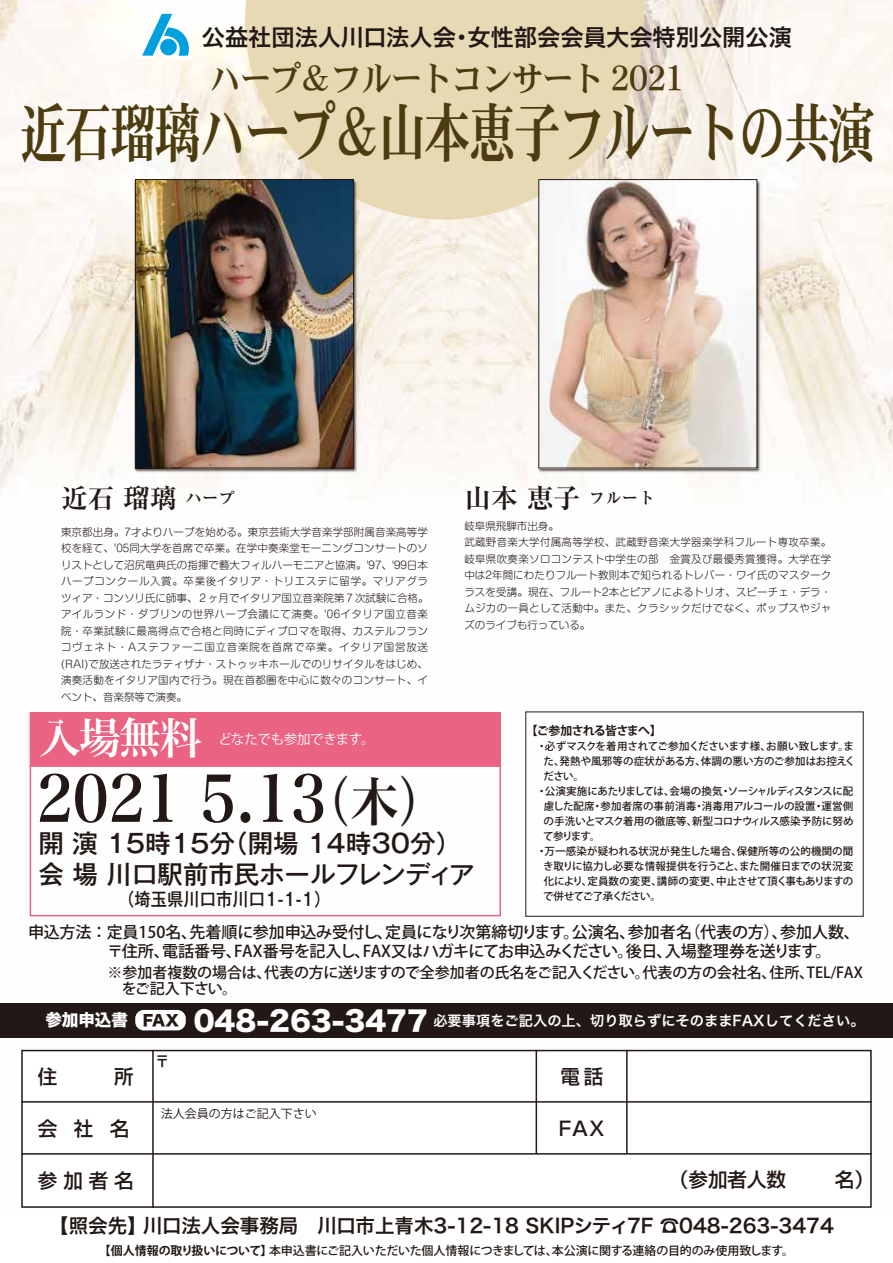
<style>
.page{position:relative;width:893px;height:1263px;background:#fff}
.page>*{position:absolute;margin:0;border:0;box-sizing:border-box;transform-origin:0 0}
.t1{font:66px "DFPHS Mincho CID W7";letter-spacing:-.04em;color:#4d3c0f;scale:.71 1}
.t2{font:64.5px "Hira Min Pro N W6";color:#221815;scale:.91 1}
.t3{font:43.05px "Hira Min Pro W6";color:#fff}
.t4{font:34.65px "DFPHS Mincho CID W7";letter-spacing:-.04em;color:#4d3c0f;scale:.91 1}
.t5{font:700 26.7px "Ryumin Pr 5";color:#221815}
.t6{font:500 25.5px/31.5px "Gothic MB101 Pr 5";color:#221815}
.t7{font:23.25px "Hira Kaku Pro W6";color:#221815}
.t8{font:19.5px "Hira Kaku Pro W6";color:#221815}
.t9{font:500 19.5px "Shin Go Pr 5";letter-spacing:.13em;color:#221815}
.t10{font:500 18px "Gothic MB101 Pr 5";color:#221815;scale:.91 1}
.t11{font:500 16.05px/19.5px "Koz Go Pro";letter-spacing:-.02em;color:#221815}
.t12{font:500 15px/16.5px "Koz Go Pro";letter-spacing:-.01em;color:#221815}
.t13{font:500 15px "Shin Go Pr 5";color:#221815}
.t14{font:14.25px "Hira Kaku Pro W6";color:#fff}
.t15{font:13.5px "Koz Go Pr 6 N";letter-spacing:-.03em;color:#fff}
.t16{font:500 12px "Koz Go Pro";letter-spacing:-.02em;color:#221815}
.t17{font:12px "Koz Go Pro";color:#221815}
.t18{font:700 12px "Koz Go Pro";letter-spacing:-.06em;color:#221815}
.t19{font:300 10.5px/16.5px "Shin M Go Pro";letter-spacing:.03em;color:#221815;text-align:justify}
.t20{font:500 10.5px "Koz Go Pro";letter-spacing:-.005em;color:#221815}
.t21{font:500 10.5px "Koz Go Pro";letter-spacing:-.05em;color:#221815}
.t22{font:500 10.5px "Koz Go Pro";letter-spacing:-.03em;color:#221815}
.t23{font:500 10.5px "Koz Go Pro";letter-spacing:-.025em;color:#221815}
.t24{font:500 10.5px "Koz Go Pro";letter-spacing:.015em;color:#221815}
.t25{font:500 10.5px "Koz Go Pro";letter-spacing:-.065em;color:#221815}
.s1{font-size:16.5px}
.s2{font-size:52.5px}
.s3{font-family:"Hira Kaku Std W8";font-size:16.5px}
.s4{font-family:"Hira Kaku Std W8";font-size:15px;color:#221815}
.s5{font-family:"Hira Kaku Std W8";font-size:27px}
.s6{font-weight:700}
</style>
<div class="page">
<img style="left:0;top:0;width:893px;height:1050px">
<div style="left:0;top:1003px;width:893px;height:34px;background:#221815"></div>
<div style="left:135px;top:1010px;width:51px;height:20px;background:#fff;border-radius:9px"></div>
<svg style="left:21px;top:1050px;width:851px;height:158px"></svg>
<hr style="left:21px;top:1101px;width:851px;height:1px;background:#221815">
<hr style="left:21px;top:1153px;width:851px;height:1px;background:#221815">
<hr style="left:152px;top:1050px;width:2px;height:158px;background:#221815">
<hr style="left:536px;top:1050px;width:1px;height:104px;background:#221815">
<hr style="left:626px;top:1050px;width:2px;height:104px;background:#221815">
<svg style="left:0;top:0;width:804px;height:162px;fill:#fcf7f3"></svg>
<svg style="left:89px;top:0;width:715px;height:127px;fill:#fbf7f0"></svg>
<svg style="left:245px;top:0;width:399px;height:220px;background:#e9dbb9"></svg>
<svg style="left:134px;top:7px;width:60px;height:54px"></svg>
<div style="left:160px;top:39px;width:17px;height:16px;background:#009fde;border-radius:50%"></div>
<div style="left:30px;top:712px;width:471px;height:55px;background:#ea6382"></div>
<div style="left:30px;top:765px;width:471px;height:151px;border:2px solid #ea6382"></div>
<img style="left:133px;top:178px;width:225px;height:296px">
<img style="left:137px;top:181px;width:215px;height:285px">
<div style="left:135px;top:179px;width:219px;height:289px;border:1px solid #221815"></div>
<img style="left:536px;top:178px;width:225px;height:296px">
<img style="left:541px;top:181px;width:214px;height:285px">
<h3 class="t7" style="left:202px;top:16px;width:592px">公益社団法人川口法人会・女性部会会員大会特別公開公演</h3>
<h3 class="t4" style="left:209px;top:60px;width:524px">ハープ＆フルートコンサート 2021</h3>
<h1 class="t1" style="left:20px;top:96px;width:1206px">近石瑠璃ハープ＆山本恵子フルートの共演</h1>
<h3 class="t5" style="left:61px;top:477px;width:176px">近石 瑠璃 <span class="s1">ハープ</span></h3>
<p class="t19" style="left:61px;top:522px;width:369px">東京都出身。7才よりハープを始める。東京芸術大学音楽学部附属音楽高等学校を経て、'05同大学を首席で卒業。在学中奏楽堂モーニングコンサートのソリストとして沼尻竜典氏の指揮で藝大フィルハーモニアと協演。'97、'99日本ハープコンクール入賞。卒業後イタリア・トリエステに留学。マリアグラツィア・コンソリ氏に師事、２ヶ月でイタリア国立音楽院第７次試験に合格。アイルランド・ダブリンの世界ハープ会議にて演奏。'06イタリア国立音楽院・卒業試験に最高得点で合格と同時にディプロマを取得、カステルフランコヴェネト・Aステファーニ国立音楽院を首席で卒業。イタリア国営放送(RAI)で放送されたラティザナ・ストゥッキホールでのリサイタルをはじめ、演奏活動をイタリア国内で行う。現在首都圏を中心に数々のコンサート、イベント、音楽祭等で演奏。</p>
<h3 class="t5" style="left:464px;top:477px;width:192px">山本恵子<span class="s1">フルート</span></h3>
<p class="t19" style="left:464px;top:516px;width:369px;text-align:left">岐阜県飛騨市出身。<br>武蔵野音楽大学付属高等学校、武蔵野音楽大学器楽学科フルート専攻卒業。岐阜県吹奏楽ソロコンテスト中学生の部　金賞及び最優秀賞獲得。大学在学中は2年間にわたりフルート教則本で知られるトレバー・ワイ氏のマスタークラスを受講。現在、フルート2本とピアノによるトリオ、スピーチェ・デラ・ムジカの一員として活動中。また、クラシックだけでなく、ポップスやジャズのライブも行っている。</p>
<h3 class="t3" style="left:39px;top:700px;width:164px">入場無料</h3>
<p class="t18" style="left:526px;top:723px;width:138px">【ご参加される皆さまへ】</p>
<p class="t22" style="left:537px;top:739px;width:319px">・必ずマスクを着用されてご参加くださいます様、お願い致します。ま</p>
<p class="t20" style="left:544px;top:754px;width:313px">た、発熱や風邪等の症状がある方、体調の悪い方のご参加はお控えく</p>
<p class="t20" style="left:544px;top:769px;width:42px">ださい。</p>
<p class="t21" style="left:537px;top:784px;width:318px">・公演実施にあたりましては、会場の換気・ソーシャルディスタンスに配</p>
<p class="t24" style="left:544px;top:799px;width:311px">慮した配席・参加者席の事前消毒・消毒用アルコールの設置・運営側</p>
<p class="t20" style="left:544px;top:814px;width:311px">の手洗いとマスク着用の徹底等、新型コロナウィルス感染予防に努め</p>
<p class="t20" style="left:543px;top:829px;width:59px">て参ります。</p>
<p class="t20" style="left:537px;top:844px;width:318px">・万一感染が疑われる状況が発生した場合、保健所等の公的機関の聞</p>
<p class="t20" style="left:543px;top:859px;width:311px">き取りに協力し必要な情報提供を行うこと、また開催日までの状況変</p>
<p class="t23" style="left:544px;top:874px;width:311px">化により、定員数の変更、講師の変更、中止させて頂く事もありますの</p>
<p class="t25" style="left:543px;top:889px;width:119px">で併せてご了承ください。</p>
<h3 class="t11" style="left:28px;top:923px;width:833px">申込方法：定員150名、先着順に参加申込み受付し、定員になり次第締切ります。公演名、参加者名（代表の方）、参加人数、　　　　　〒住所、電話番号、FAX番号を記入し、FAX又はハガキにてお申込みください。後日、入場整理券を送ります。</h3>
<p class="t15" style="left:218px;top:732px;width:158px">どなたでも参加できます。</p>
<h2 class="t2" style="left:37px;top:742px;width:451px">2021 5.13<span class="s2">（木）</span></h2>
<h3 class="t6" style="left:39px;top:825px;width:438px">開 演 15時15分（開場 14時30分）会 場 川口駅前市民ホールフレンディア</h3>
<h3 class="t10" style="left:118px;top:884px;width:235px">（埼玉県川口市川口1-1-1）</h3>
<h3 class="t12" style="left:107px;top:965px;width:757px">※参加者複数の場合は、代表の方に送りますので全参加者の氏名をご記入ください。代表の方の会社名、住所、TEL/FAX　をご記入下さい。</h3>
<h3 class="t14" style="left:45px;top:1008px;width:821px"><span class="s3">参加申込書</span> <span class="s4">FAX</span> <span class="s5">048-263-3477</span> 必要事項をご記入の上、切り取らずにそのままFAXしてください。</h3>
<h3 class="t9" style="left:38px;top:1061px;width:97px">住　　所</h3>
<h3 class="t9" style="left:38px;top:1112px;width:93px">会社名</h3>
<h3 class="t9" style="left:38px;top:1164px;width:97px">参加者名</h3>
<h3 class="t13" style="left:155px;top:1049px;width:16px">〒</h3>
<p class="t17" style="left:161px;top:1106px;width:158px">法人会員の方はご記入下さい</p>
<h3 class="t9" style="left:560px;top:1061px;width:44px">電話</h3>
<h3 class="t9" style="left:559px;top:1112px;width:47px">FAX</h3>
<h3 class="t9" style="left:669px;top:1163px;width:206px">（参加者人数　　名）</h3>
<h3 class="t8" style="left:49px;top:1208px;width:786px">【照会先】川口法人会事務局　川口市上青木3-12-18 SKIPシティ7F ☎048-263-3474</h3>
<p class="t16" style="left:99px;top:1243px;width:697px"><span class="s6">【個人情報の取り扱いについて】</span>本申込書にご記入いただいた個人情報につきましては、本公演に関する連絡の目的のみ使用致します。</p>
</div>
